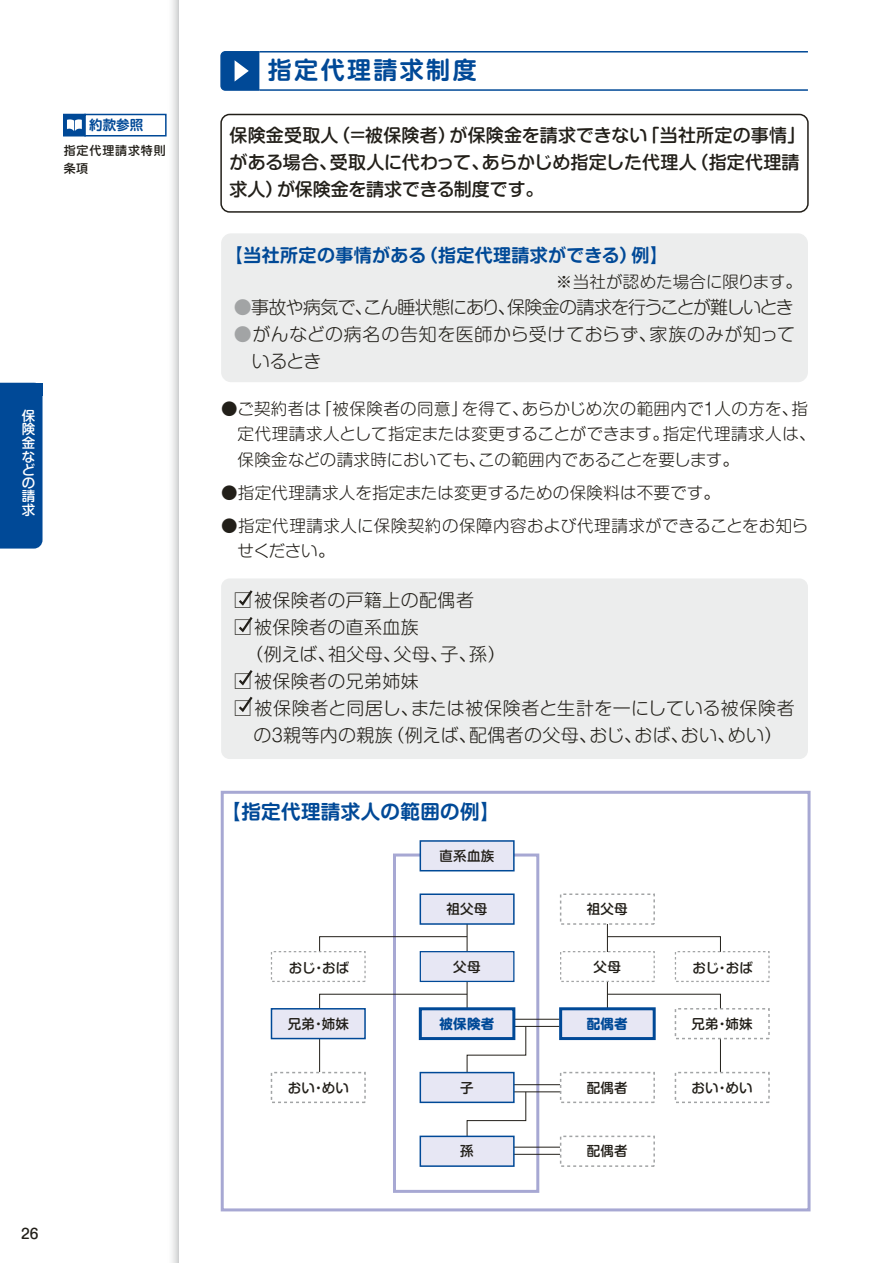
<style>
.page{position:relative;width:893px;height:1263px;background:#fff}
.page>*{position:absolute;margin:0;border:0;box-sizing:border-box;transform-origin:0 0}
.t1{font:24px "Shin M Go Pro De Bold 90 pv RKSJ H";letter-spacing:.1em;color:#004997}
.t2{font:19.5px "Shin M Go Pro Medium 90 pv RKSJ H";letter-spacing:.02em;color:#004997}
.t3{font:19.5px "Shin M Go Pro De Bold 90 pv RKSJ H";letter-spacing:.02em;color:#004997}
.t4{font:18px/27px "Shin M Go Pro Light 90 pv RKSJ H";letter-spacing:.02em;color:#221f19}
.t5{font:18px/27px "Shin M Go Pro Medium 90 pv RKSJ H";letter-spacing:.005em;color:#221f19}
.t6{font:18px "Shin M Go Pro Light 90 pv RKSJ H";letter-spacing:-.055em;color:#221f19}
.t7{font:18px "Shin M Go Pro De Bold 90 pv RKSJ H";letter-spacing:.02em;color:#004997}
.t8{font:16.5px/25.5px "Shin M Go Pro Light 90 pv RKSJ H";letter-spacing:.02em;color:#221f19}
.t9{font:16.5px "Shin M Go Pro Light 90 pv RKSJ H";color:#221f19}
.t10{font:13.8px "Shin M Go Pro Medium 90 pv RKSJ H";color:#221f19}
.t11{font:13.5px "Shin M Go Pro Medium 90 pv RKSJ H";letter-spacing:.02em;color:#221f19}
.t12{font:13.5px/13.5px "Shin M Go Pro Medium 90 pv RKSJ V";color:#fff;text-align:justify}
.t13{font:13.5px "Shin M Go Pro Bold 90 pv RKSJ H";letter-spacing:.02em;color:#004997}
.t14{font:13.5px "Shin M Go Pro De Bold 90 pv RKSJ H";color:#004997}
.t15{font:12px/18px "Shin M Go Pro Medium 90 pv RKSJ H";letter-spacing:.07em;color:#221f19}
.s1{color:#a2a4a5}
</style>
<div class="page">
<svg style="left:166px;top:0;width:13px;height:1263px"></svg>
<div style="left:393px;top:853px;width:146px;height:340px;border:3px solid #a7a8d3"></div>
<hr style="left:259px;top:51px;width:549px;height:2px;background:#004997">
<hr style="left:259px;top:89px;width:549px;height:2px;background:#004997">
<svg style="left:220px;top:51px;width:41px;height:40px;background:#2664a6"></svg>
<div style="left:220px;top:114px;width:589px;height:99px;border:2px solid #221f19;border-radius:9px"></div>
<div style="left:221px;top:233px;width:587px;height:149px;background:#eceded;border-radius:10px"></div>
<div style="left:221px;top:578px;width:587px;height:181px;background:#eceded;border-radius:9px"></div>
<hr style="left:467px;top:911px;width:1px;height:111px;background:#221f19">
<svg style="left:319px;top:936px;width:149px;height:41px"></svg>
<svg style="left:608px;top:936px;width:113px;height:38px"></svg>
<svg style="left:607px;top:993px;width:114px;height:99px"></svg>
<svg style="left:319px;top:993px;width:208px;height:161px"></svg>
<hr style="left:607px;top:912px;width:1px;height:110px;background:#221f19">
<hr style="left:483px;top:1019px;width:76px;height:1px;background:#221f19">
<hr style="left:483px;top:1026px;width:76px;height:1px;background:#221f19">
<hr style="left:486px;top:1084px;width:76px;height:1px;background:#221f19">
<hr style="left:486px;top:1091px;width:76px;height:1px;background:#221f19">
<hr style="left:486px;top:1147px;width:76px;height:1px;background:#221f19">
<hr style="left:486px;top:1154px;width:76px;height:1px;background:#221f19">
<div style="left:221px;top:791px;width:589px;height:420px;border:3px solid #a7a8d3"></div>
<div style="left:420px;top:841px;width:94px;height:30px;background:#e7e7f4"></div>
<div style="left:420px;top:840px;width:95px;height:31px;border:2px solid #004997"></div>
<div style="left:420px;top:894px;width:94px;height:30px;background:#e7e7f4"></div>
<div style="left:420px;top:893px;width:95px;height:32px;border:2px solid #004997"></div>
<div style="left:420px;top:952px;width:94px;height:29px;background:#e7e7f4"></div>
<div style="left:420px;top:951px;width:94px;height:31px;border:1px solid #004997"></div>
<div style="left:420px;top:1009px;width:94px;height:29px;background:#e7e7f4"></div>
<div style="left:419px;top:1007px;width:96px;height:33px;border:3px solid #004997"></div>
<div style="left:420px;top:1072px;width:94px;height:30px;background:#e7e7f4"></div>
<div style="left:420px;top:1072px;width:95px;height:31px;border:2px solid #004997"></div>
<div style="left:420px;top:1136px;width:94px;height:30px;background:#e7e7f4"></div>
<div style="left:420px;top:1135px;width:95px;height:32px;border:2px solid #004997"></div>
<div style="left:561px;top:894px;width:93px;height:30px;background:#fff"></div>
<div style="left:560px;top:893px;width:95px;height:32px;border:2px dashed #a2a4a5"></div>
<div style="left:561px;top:952px;width:93px;height:29px;background:#fff"></div>
<div style="left:560px;top:951px;width:95px;height:31px;border:1px dashed #a2a4a5"></div>
<div style="left:561px;top:1009px;width:93px;height:29px;background:#e7e7f4"></div>
<div style="left:559px;top:1007px;width:97px;height:33px;border:3px solid #004997"></div>
<div style="left:561px;top:1072px;width:93px;height:30px;background:#fff"></div>
<div style="left:560px;top:1072px;width:95px;height:31px;border:2px dashed #a2a4a5"></div>
<div style="left:560px;top:1135px;width:95px;height:32px;border:2px dashed #a2a4a5"></div>
<div style="left:675px;top:952px;width:94px;height:29px;background:#fff"></div>
<div style="left:675px;top:951px;width:95px;height:31px;border:1px dashed #a2a4a5"></div>
<div style="left:675px;top:1009px;width:94px;height:29px;background:#fff"></div>
<div style="left:675px;top:1008px;width:95px;height:31px;border:2px dashed #a2a4a5"></div>
<div style="left:675px;top:1072px;width:94px;height:30px;background:#fff"></div>
<div style="left:675px;top:1072px;width:95px;height:31px;border:2px dashed #a2a4a5"></div>
<div style="left:271px;top:952px;width:94px;height:29px;background:#fff"></div>
<div style="left:271px;top:951px;width:95px;height:31px;border:1px dashed #a2a4a5"></div>
<div style="left:271px;top:1009px;width:94px;height:29px;background:#e7e7f4"></div>
<div style="left:271px;top:1008px;width:95px;height:31px;border:2px solid #004997"></div>
<div style="left:271px;top:1072px;width:94px;height:30px;background:#fff"></div>
<div style="left:271px;top:1072px;width:95px;height:31px;border:2px dashed #a2a4a5"></div>
<div style="left:64px;top:114px;width:21px;height:22px;background:#004997"></div>
<div style="left:63px;top:114px;width:23px;height:22px;border:2px solid #004997"></div>
<div style="left:84px;top:114px;width:83px;height:22px;border:2px solid #004997"></div>
<svg style="left:67px;top:119px;width:15px;height:12px"></svg>
<svg style="left:239px;top:590px;width:14px;height:16px"></svg>
<svg style="left:239px;top:617px;width:14px;height:16px"></svg>
<svg style="left:239px;top:670px;width:14px;height:16px"></svg>
<svg style="left:239px;top:696px;width:14px;height:16px"></svg>
<div style="left:0;top:383px;width:43px;height:166px;background:#004997"></div>
<div style="left:30px;top:383px;width:13px;height:12px;background:#004997"></div>
<p class="t14" style="left:89px;top:120px;width:56px">約款参照</p>
<p class="t15" style="left:64px;top:143px;width:104px">指定代理請求特則条項</p>
<p class="t12" style="left:22px;top:411px;width:15px">保険金などの請求</p>
<p class="t10" style="left:21px;top:1228px;width:19px">26</p>
<h1 class="t1" style="left:268px;top:61px;width:210px">指定代理請求制度</h1>
<p class="t5" style="left:230px;top:124px;width:577px">保険金受取人（＝被保険者）が保険金を請求できない「当社所定の事情」がある場合、受取人に代わって、あらかじめ指定した代理人（指定代理請求人）が保険金を請求できる制度です。</p>
<p class="t2" style="left:214px;top:241px;width:284px">（1）指定代理請求制度について</p>
<p class="t7" style="left:225px;top:248px;width:445px">【当社所定の事情がある（指定代理請求ができる）例】</p>
<p class="t9" style="left:556px;top:275px;width:247px">※当社が認めた場合に限ります。</p>
<p class="t6" style="left:234px;top:301px;width:561px"><span class="s1">●</span>事故や病気で、こん睡状態にあり、保険金の請求を行うことが難しいとき</p>
<p class="t4" style="left:252px;top:324px;width:545px;text-indent:-18px"><span class="s1">●</span>がんなどの病名の告知を医師から受けておらず、家族のみが知っているとき</p>
<p class="t8" style="left:238px;top:398px;width:579px;text-indent:-16px">●ご契約者は「被保険者の同意」を得て、あらかじめ次の範囲内で１人の方を、指定代理請求人として指定または変更することができます。指定代理請求人は、保険金などの請求時においても、この範囲内であることを要します。</p>
<p class="t8" style="left:221px;top:482px;width:500px">●指定代理請求人を指定または変更するための保険料は不要です。</p>
<p class="t8" style="left:238px;top:515px;width:572px;text-indent:-16px">●指定代理請求人に保険契約の保障内容および代理請求ができることをお知らせください。</p>
<p class="t4" style="left:234px;top:589px;width:242px">□被保険者の戸籍上の配偶者</p>
<p class="t4" style="left:246px;top:616px;width:262px;text-indent:-12px">□被保険者の直系血族<br>（例えば、祖父母、父母、子、孫）</p>
<p class="t4" style="left:234px;top:670px;width:187px">□被保険者の兄弟姉妹</p>
<p class="t4" style="left:234px;top:697px;width:563px;text-align:center">□被保険者と同居し、または被保険者と生計を一にしている被保険者の3親等内の親族（例えば、配偶者の父母、おじ、おば、おい、めい）</p>
<p class="t3" style="left:221px;top:804px;width:280px">【指定代理請求人の範囲の例】</p>
<p class="t11" style="left:439px;top:851px;width:56px">直系血族</p>
<p class="t11" style="left:446px;top:904px;width:43px">祖父母</p>
<p class="t11" style="left:587px;top:904px;width:43px">祖父母</p>
<p class="t11" style="left:289px;top:963px;width:62px">おじ・おば</p>
<p class="t11" style="left:453px;top:962px;width:29px">父母</p>
<p class="t11" style="left:594px;top:962px;width:29px">父母</p>
<p class="t11" style="left:692px;top:963px;width:62px">おじ・おば</p>
<p class="t11" style="left:288px;top:1019px;width:63px">兄弟・姉妹</p>
<p class="t13" style="left:439px;top:1019px;width:56px">被保険者</p>
<p class="t13" style="left:587px;top:1019px;width:43px">配偶者</p>
<p class="t11" style="left:691px;top:1019px;width:63px">兄弟・姉妹</p>
<p class="t11" style="left:288px;top:1082px;width:63px">おい・めい</p>
<p class="t11" style="left:460px;top:1082px;width:15px">子</p>
<p class="t11" style="left:587px;top:1082px;width:43px">配偶者</p>
<p class="t11" style="left:691px;top:1082px;width:63px">おい・めい</p>
<p class="t11" style="left:460px;top:1146px;width:15px">孫</p>
<p class="t11" style="left:587px;top:1146px;width:43px">配偶者</p>
</div>
